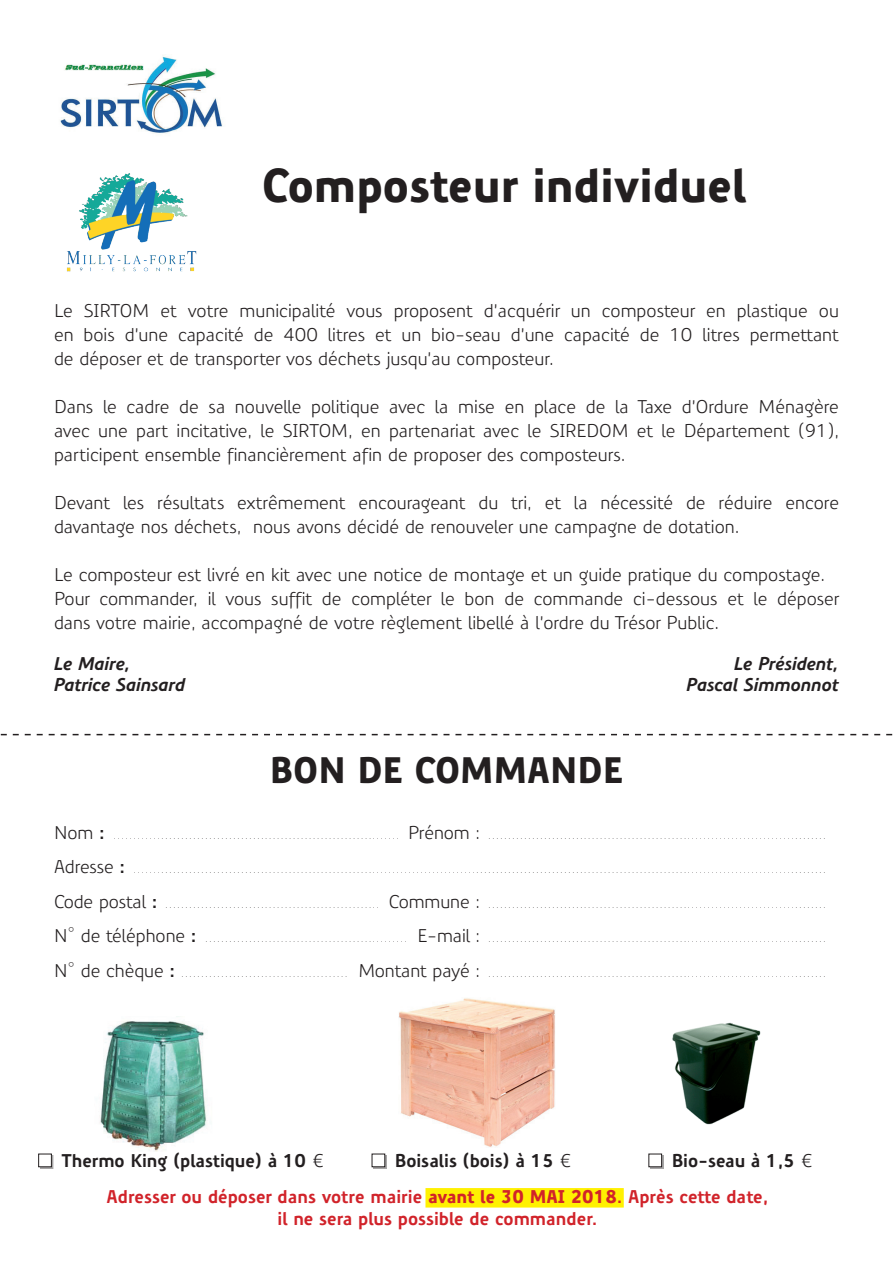
<style>
.page{position:relative;width:893px;height:1263px;background:#fff}
.page>*{position:absolute;margin:0;border:0;box-sizing:border-box;transform-origin:0 0}
.t1{font:900 46.5px "Precious Sans";color:#231f20}
.t2{font:900 36px "Precious Sans";color:#231f20}
.t3{font:18px/24px "Precious Sans";color:#231f20;text-align:justify}
.t4{font:700 18px/36.2px "Precious Sans";color:#d1232a}
.t5{font:italic 700 18px/21px "Precious Sans";letter-spacing:-.01em;color:#231f20}
.t6{font:700 18px "Precious Sans";letter-spacing:-.005em;color:#231f20}
.t7{font:300 9px "Precious Sans";color:#231f20}
.s1{font-weight:400;font-size:18px}
.s2{font-weight:700;font-size:18px}
.s3{font-weight:400}
.s4{color:#231f20}
.s5{font-weight:400;color:#231f20}
.s6{font-weight:900}
</style>
<div class="page">
<img style="left:60px;top:55px;width:163px;height:79px">
<img style="left:67px;top:173px;width:130px;height:99px">
<svg style="left:0;top:734px;width:893px;height:1px"></svg>
<img style="left:399px;top:998px;width:156px;height:149px">
<img style="left:672px;top:1023px;width:89px;height:102px">
<img style="left:100px;top:1016px;width:107px;height:135px">
<div style="left:40px;top:1155px;width:13px;height:14px;background:#817f80"></div>
<div style="left:39px;top:1154px;width:12px;height:13px;background:#fff"></div>
<div style="left:38px;top:1153px;width:14px;height:14px;border:1px solid #231f20"></div>
<div style="left:373px;top:1155px;width:14px;height:14px;background:#817f80"></div>
<div style="left:372px;top:1154px;width:13px;height:13px;background:#fff"></div>
<div style="left:650px;top:1155px;width:14px;height:14px;background:#231f20;opacity:.4"></div>
<div style="left:649px;top:1154px;width:13px;height:13px;background:#fff"></div>
<div style="left:648px;top:1153px;width:14px;height:14px;border:1px solid #231f20"></div>
<div style="left:425px;top:1188px;width:199px;height:19px;background:#fff101"></div>
<h1 class="t1" style="left:262px;top:156px;width:487px">Composteur individuel</h1>
<p class="t3" style="left:54px;top:299px;width:786px">Le SIRTOM et votre municipalité vous proposent d’acquérir un composteur en plastique ou en bois d’une capacité de 400 litres et un bio-seau d’une capacité de 10 litres permettant de déposer et de transporter vos déchets jusqu’au composteur.</p>
<p class="t3" style="left:54px;top:395px;width:786px">Dans le cadre de sa nouvelle politique avec la mise en place de la Taxe d’Ordure Ménagère avec une part incitative, le SIRTOM, en partenariat avec le SIREDOM et le Département (91), participent ensemble financièrement afin de proposer des composteurs.</p>
<h3 class="t3" style="left:54px;top:491px;width:786px">Devant les résultats extrêmement encourageant du tri, et la nécessité de réduire encore davantage nos déchets, nous avons décidé de renouveler une campagne de dotation.</h3>
<p class="t3" style="left:54px;top:563px;width:787px;text-align:left">Le composteur est livré en kit avec une notice de montage et un guide pratique du compostage.<br>Pour commander, il vous suffit de compléter le bon de commande ci-dessous et le déposer dans votre mairie, accompagné de votre règlement libellé à l’ordre du Trésor Public.</p>
<h3 class="t5" style="left:54px;top:653px;width:133px">Le Maire,<br>Patrice Sainsard</h3>
<h3 class="t5" style="left:687px;top:653px;width:154px;text-align:right">Le président,<br>Pascal Simmonnot</h3>
<h2 class="t2" style="left:270px;top:747px;width:355px">bon de commande</h2>
<p class="t7" style="left:54px;top:830px;width:773px"><span class="s1">Nom</span> <span class="s2">:</span> ......................................................................... <span class="s1">Prénom :</span> ......................................................................................</p>
<p class="t7" style="left:54px;top:864px;width:773px"><span class="s1">Adresse</span> <span class="s2">:</span> ...............................................................................................................................................................................</p>
<p class="t7" style="left:54px;top:899px;width:773px"><span class="s1">Code postal</span> <span class="s2">:</span> ....................................................... <span class="s1">Commune :</span> ......................................................................................</p>
<p class="t7" style="left:54px;top:933px;width:773px"><span class="s1">N° de téléphone</span> <span class="s2">:</span> .................................................... <span class="s1">E-mail :</span> ......................................................................................</p>
<p class="t7" style="left:54px;top:968px;width:773px"><span class="s1">N° de chèque</span> <span class="s2">:</span> ........................................... <span class="s1">Montant payé :</span> ......................................................................................</p>
<h3 class="t6" style="left:62px;top:1149px;width:265px">Thermo King (plastique) à 10 <span class="s3">€</span></h3>
<h3 class="t6" style="left:395px;top:1149px;width:179px">Boisalis (bois) à 15 <span class="s3">€</span></h3>
<h3 class="t4" style="left:107px;top:1143px;width:708px;text-indent:565px"><span class="s4">Bio-seau à 1,5</span> <span class="s5">€<br></span>Adresser ou déposer dans votre mairie <span class="s6">avant le 30 MAI 2018</span>. Après cette date,</h3>
<h3 class="t4" style="left:277px;top:1201px;width:321px">il ne sera plus possible de commander.</h3>
</div>
